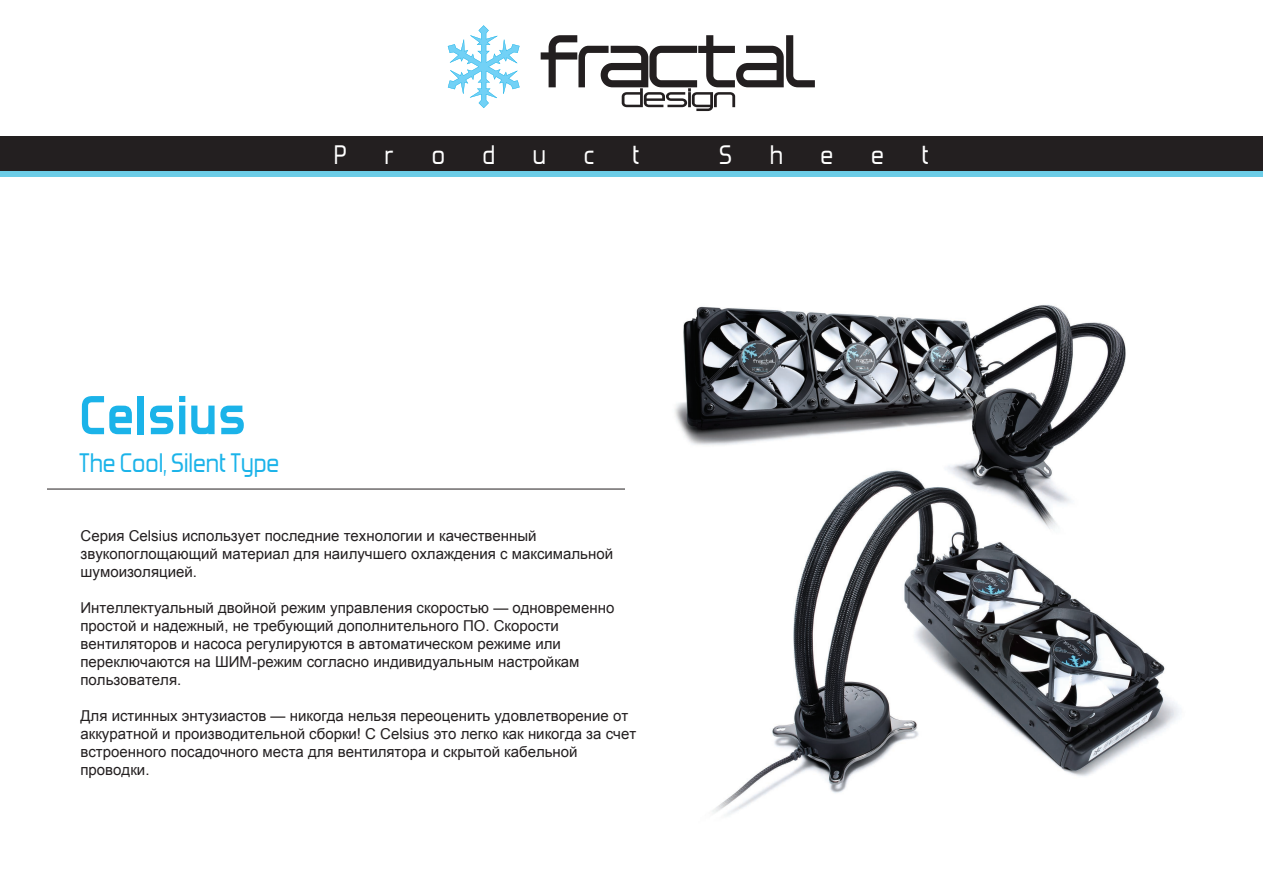
<style>
.page{position:relative;width:1263px;height:893px;background:#fff}
.page>*{position:absolute;margin:0;border:0;box-sizing:border-box;transform-origin:0 0}
.t1{font:700 60.75px "Forgotten Futurist";color:#1bb3e9}
.t2{font:31.5px "Forgotten Futurist";color:#1bb3e9}
.t3{font:31.5px "Forgotten Futurist";letter-spacing:1.2em;color:#fff}
.t4{font:15px/18px "Arial";color:#231f20}
</style>
<div class="page">
<hr style="left:47px;top:489px;width:635px;height:1px;background:#231f20">
<div style="left:0;top:164px;width:1263px;height:13px;background:#6ccde7"></div>
<div style="left:0;top:137px;width:1263px;height:34px;background:#231f20"></div>
<svg style="left:541px;top:35px;width:274px;height:76px"></svg>
<svg style="left:448px;top:25px;width:72px;height:83px"></svg>
<img style="left:626px;top:304px;width:500px;height:186px">
<img style="left:639px;top:460px;width:541px;height:356px">
<h2 class="t3" style="left:334px;top:141px;width:307px">Product</h2>
<h2 class="t3" style="left:719px;top:141px;width:211px">Sheet</h2>
<h1 class="t1" style="left:79px;top:384px;width:169px">Celsius</h1>
<h2 class="t2" style="left:79px;top:449px;width:202px">The Cool, Silent Type</h2>
<p class="t4" style="left:80px;top:527px;width:534px">Серия Celsius использует последние технологии и качественный звукопоглощающий материал для наилучшего охлаждения с максимальной шумоизоляцией.</p>
<p class="t4" style="left:80px;top:599px;width:535px">Интеллектуальный двойной режим управления скоростью — одновременно простой и надежный, не требующий дополнительного ПО. Скорости вентиляторов и насоса регулируются в автоматическом режиме или переключаются на ШИМ-режим согласно индивидуальным настройкам пользователя.</p>
<p class="t4" style="left:80px;top:707px;width:557px">Для истинных энтузиастов — никогда нельзя переоценить удовлетворение от аккуратной и производительной сборки! С Celsius это легко как никогда за счет встроенного посадочного места для вентилятора и скрытой кабельной проводки.</p>
</div>
